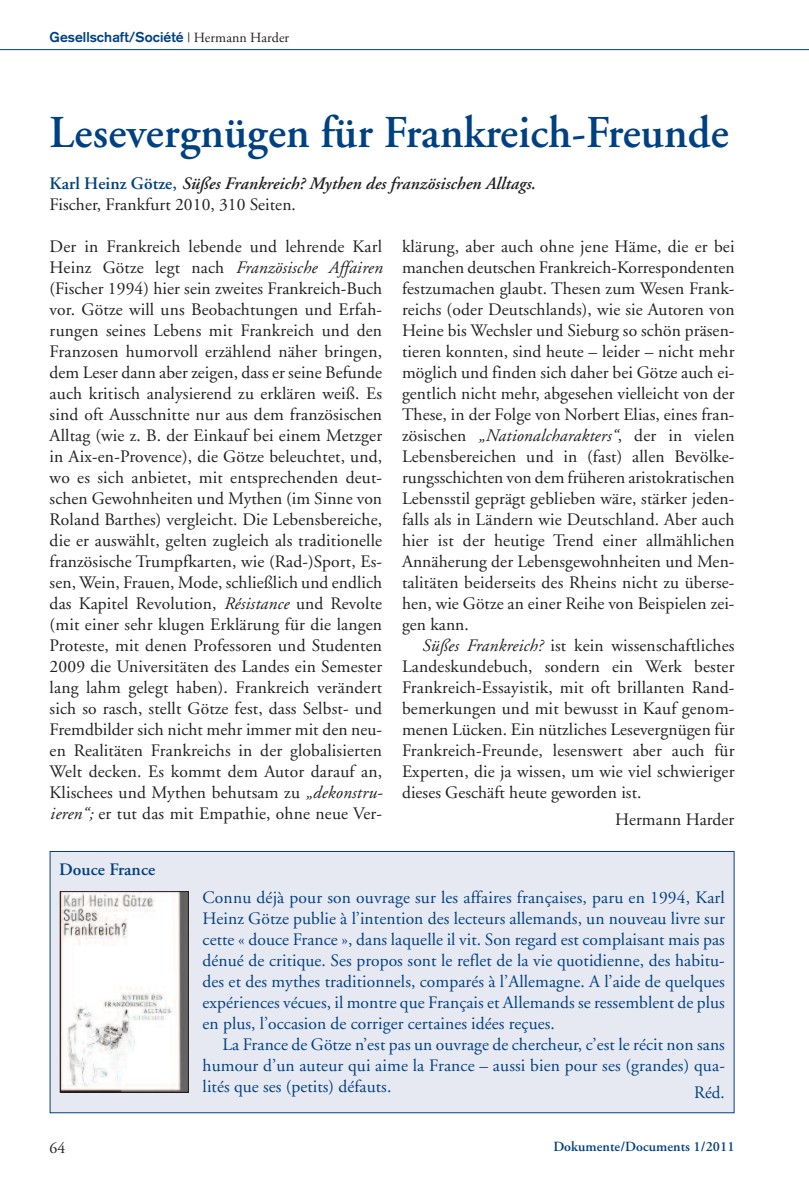
<style>
.page{position:relative;width:809px;height:1191px;background:#fff}
.page>*{position:absolute;margin:0;border:0;box-sizing:border-box;transform-origin:0 0}
.t1{font:600 45.5px "Adobe Garamond";letter-spacing:.005em;color:#014181}
.t2{font:17.5px/21px "Adobe Garamond";letter-spacing:.005em;color:#231f20;text-align:justify}
.t3{font:17.5px/21px "Adobe Garamond";letter-spacing:.005em;color:#014181;text-align:justify}
.t4{font:italic 600 17.5px/21px "Adobe Garamond";letter-spacing:.005em;color:#231f20}
.t5{font:600 17.5px "Adobe Garamond";letter-spacing:.005em;color:#014181}
.t6{font:15.75px "Adobe Garamond";color:#231f20}
.t7{font:700 14px "Akzidenz Grotesk";letter-spacing:.005em;color:#014181}
.t8{font:600 14px "Adobe Garamond";letter-spacing:.005em;color:#014181}
.s1{font-family:"Adobe Garamond";font-weight:400;color:#231f20}
.s2{font-style:normal;color:#014181}
.s3{font-weight:400;font-style:normal}
.s4{font-style:italic}
</style>
<div class="page">
<hr style="left:0;top:49px;width:809px;height:1px;background:#014181">
<div style="left:50px;top:852px;width:683px;height:260px;background:#e7e9f2"></div>
<div style="left:50px;top:851px;width:684px;height:262px;border:1px solid #014181"></div>
<img style="left:62px;top:893px;width:125px;height:197px">
<div style="left:60px;top:891px;width:129px;height:201px;border:1px solid #231f20"></div>
<p class="t7" style="left:50px;top:32px;width:241px">Gesellschaft/Société <span class="s1">| Hermann Harder</span></p>
<h1 class="t1" style="left:50px;top:114px;width:680px">Lesevergnügen für Frankreich-Freunde</h1>
<p class="t4" style="left:50px;top:174px;width:487px"><span class="s2">Karl Heinz Götze,</span> Süßes Frankreich? Mythen des französischen Alltags.<br><span class="s3">Fischer, Frankfurt 2010, 310 Seiten.</span></p>
<p class="t2" style="left:402px;top:237px;width:334px">klärung, aber auch ohne jene Häme, die er bei manchen deutschen Frankreich-Korrespondenten festzumachen glaubt. Thesen zum Wesen Frank&shy;reichs (oder Deutschlands), wie sie Autoren von Heine bis Wechsler und Sieburg so schön präsen&shy;tieren konnten, sind heute – leider – nicht mehr möglich und finden sich daher bei Götze auch ei&shy;gentlich nicht mehr, abgesehen vielleicht von der These, in der Folge von Norbert Elias, eines fran&shy;zösischen <span class="s4">„Nationalcharakters“</span>, der in vielen Lebensbereichen und in (fast) allen Bevölke&shy;rungsschichten von dem früheren aristokratischen Lebensstil geprägt geblieben wäre, stärker jeden&shy;falls als in Ländern wie Deutschland. Aber auch hier ist der heutige Trend einer allmählichen Annäherung der Lebensgewohnheiten und Men&shy;talitäten beiderseits des Rheins nicht zu überse&shy;hen, wie Götze an einer Reihe von Beispielen zei&shy;gen kann.</p>
<p class="t2" style="left:402px;top:636px;width:334px;text-indent:20px"><span class="s4">Süßes Frankreich?</span> ist kein wissenschaftliches Landeskundebuch, sondern ein Werk bester Frankreich-Essayistik, mit oft brillanten Rand&shy;bemerkungen und mit bewusst in Kauf genom&shy;menen Lücken. Ein nützliches Lesevergnügen für Frankreich-Freunde, lesenswert aber auch für Experten, die ja wissen, um wie viel schwieriger dieses Geschäft heute geworden ist.</p>
<p class="t2" style="left:615px;top:810px;width:121px">Hermann Harder</p>
<p class="t5" style="left:59px;top:862px;width:98px">Douce France</p>
<p class="t3" style="left:202px;top:888px;width:524px">Connu déjà pour son ouvrage sur les affaires françaises, paru en 1994, Karl Heinz Götze publie à l’intention des lecteurs allemands, un nouveau livre sur cette « douce France », dans laquelle il vit. Son regard est complaisant mais pas dénué de critique. Ses propos sont le reflet de la vie quotidienne, des habitu&shy;des et des mythes traditionnels, comparés à l’Allemagne. A l’aide de quelques expériences vécues, il montre que Français et Allemands se ressemblent de plus en plus, l’occasion de corriger certaines idées reçues.</p>
<p class="t3" style="left:203px;top:1035px;width:524px;text-indent:20px">La France de Götze n’est pas un ouvrage de chercheur, c’est le récit non sans humour d’un auteur qui aime la France – aussi bien pour ses (grandes) qua&shy;lités que ses (petits) défauts.</p>
<p class="t2" style="left:50px;top:237px;width:335px">Der in Frankreich lebende und lehrende Karl Heinz Götze legt nach <span class="s4">Französische Affairen </span>(Fischer 1994) hier sein zweites Frankreich-Buch vor. Götze will uns Beobachtungen und Erfah&shy;rungen seines Lebens mit Frankreich und den Franzosen humorvoll erzählend näher bringen, dem Leser dann aber zeigen, dass er seine Befunde auch kritisch analysierend zu erklären weiß. Es sind oft Ausschnitte nur aus dem französischen Alltag (wie z. B. der Einkauf bei einem Metzger in Aix-en-Provence), die Götze beleuchtet, und, wo es sich anbietet, mit entsprechenden deut&shy;schen Gewohnheiten und Mythen (im Sinne von Roland Barthes) vergleicht. Die Lebensbereiche, die er auswählt, gelten zugleich als traditionelle französische Trumpfkarten, wie (Rad-)Sport, Es&shy;sen, Wein, Frauen, Mode, schließlich und endlich das Kapitel Revolution, <span class="s4">Résistance</span> und Revolte (mit einer sehr klugen Erklärung für die langen Proteste, mit denen Professoren und Studenten 2009 die Universitäten des Landes ein Semester lang lahm gelegt haben). Frankreich verändert sich so rasch, stellt Götze fest, dass Selbst- und Fremdbilder sich nicht mehr immer mit den neu&shy;en Realitäten Frankreichs in der globalisierten Welt decken. Es kommt dem Autor darauf an, Klischees und Mythen behutsam zu <span class="s4">„dekonstru&shy;ieren“;</span> er tut das mit Empathie, ohne neue Ver-</p>
<p class="t3" style="left:694px;top:1083px;width:32px">Réd.</p>
<p class="t6" style="left:50px;top:1141px;width:17px">64</p>
<p class="t8" style="left:553px;top:1141px;width:183px">Dokumente/Documents 1/2011</p>
</div>
